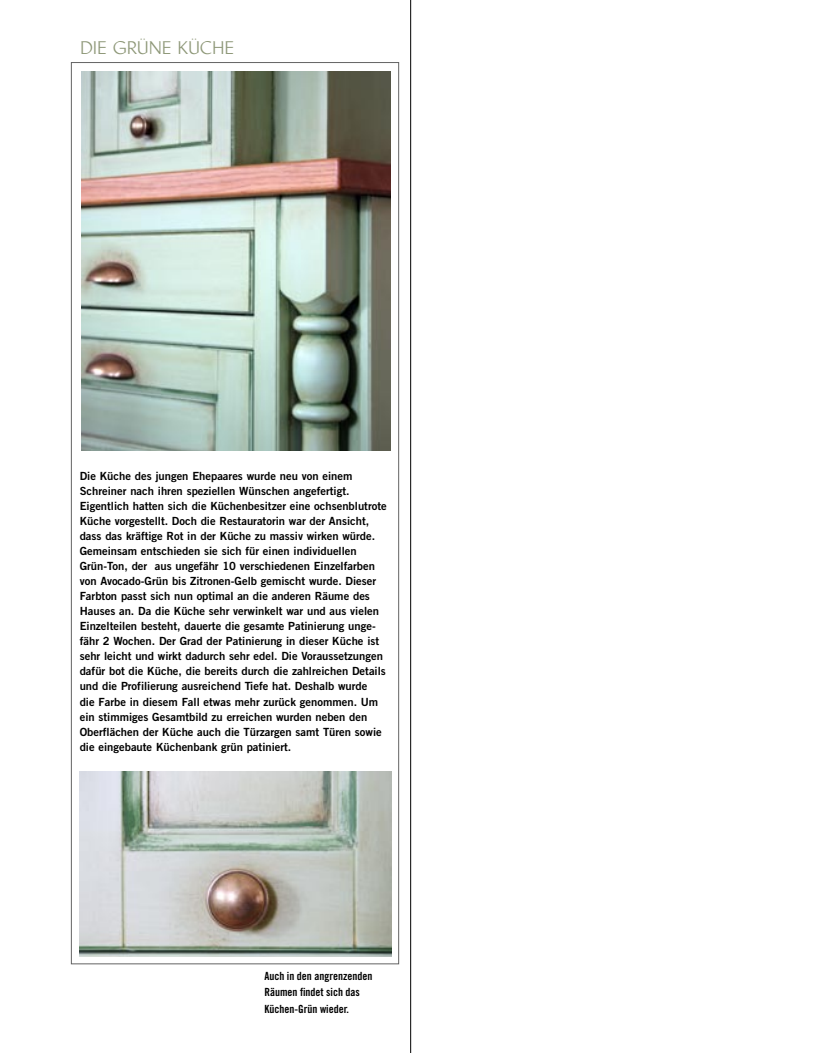
<style>
.page{position:relative;width:815px;height:1053px;background:#fff}
.page>*{position:absolute;margin:0;border:0;box-sizing:border-box;transform-origin:0 0}
._05_Kastenüberschrift{font:17.5px "Linotype Brewery";letter-spacing:.025em;color:#8d9777}
._05_Kastenüberschrift-2{font:11.25px/15px "Trade Gothic LT Bold Two";color:#000}
._07_Bildunterschrift{font:11.25px/16.2px "Trade Gothic LT Bold Cond Twenty";color:#000}
</style>
<div class="page">
<hr style="left:410px;top:0;width:1px;height:1052px;background:#000">
<img style="left:81px;top:71px;width:309px;height:380px">
<img style="left:79px;top:771px;width:312px;height:185px">
<p class="_05_Kastenüberschrift" style="left:81px;top:37px;width:155px">DIE GRÜNE KÜCHE</p>
<p class="_05_Kastenüberschrift-2" style="left:80px;top:468px;width:309px">Die Küche des jungen Ehepaares wurde neu von einem Schreiner nach ihren speziellen Wünschen angefertigt.<br>Eigentlich hatten sich die Küchenbesitzer eine ochsenblutrote Küche vorgestellt. Doch die Restauratorin war der Ansicht, dass das kräftige Rot in der Küche zu massiv wirken würde.<br>Gemeinsam entschieden sie sich für einen individuellen Grün-Ton, der aus ungefähr 10 verschiedenen Einzelfarben von Avocado-Grün bis Zitronen-Gelb gemischt wurde. Dieser Farbton passt sich nun optimal an die anderen Räume des Hauses an. Da die Küche sehr verwinkelt war und aus vielen Einzelteilen besteht, dauerte die gesamte Patinierung unge&shy;fähr 2 Wochen. Der Grad der Patinierung in dieser Küche ist sehr leicht und wirkt dadurch sehr edel. Die Voraussetzungen dafür bot die Küche, die bereits durch die zahlreichen Details und die Profilierung ausreichend Tiefe hat. Deshalb wurde<br>die Farbe in diesem Fall etwas mehr zurück genommen. Um ein stimmiges Gesamtbild zu erreichen wurden neben den Oberflächen der Küche auch die Türzargen samt Türen sowie die eingebaute Küchenbank grün patiniert.</p>
<p class="_07_Bildunterschrift" style="left:264px;top:967px;width:110px">Auch in den angrenzenden<br>Räumen findet sich das<br>Küchen-Grün wieder.</p>
</div>
